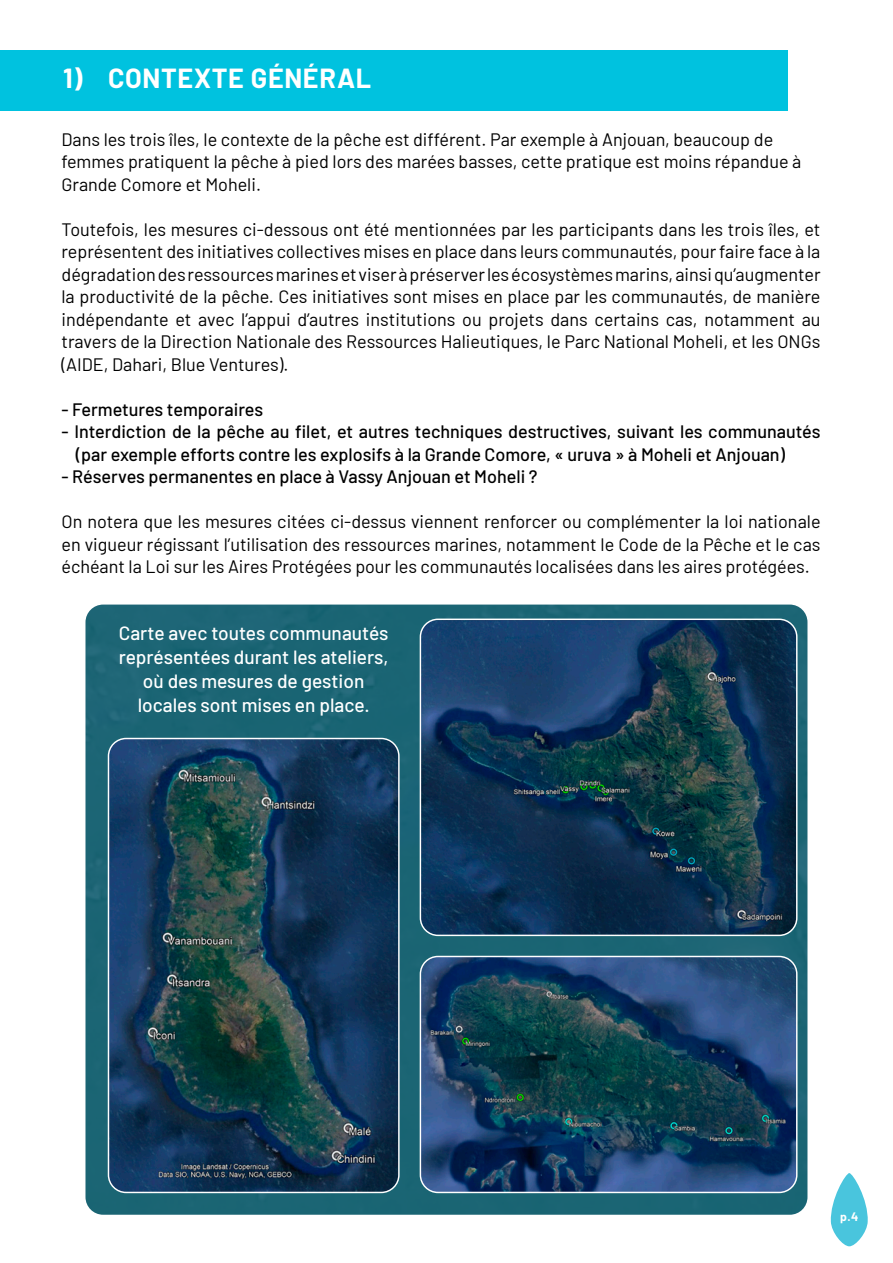
<style>
.page{position:relative;width:893px;height:1263px;background:#fff}
.page>*{position:absolute;margin:0;border:0;box-sizing:border-box;transform-origin:0 0}
.t1{font:700 27px "Barlow";letter-spacing:.025em;color:#fff}
.t2{font:500 19.2px/23.9px "Barlow";color:#fff;text-align:center}
.t3{font:18px/22.5px "Barlow";color:#000;text-align:justify}
.t4{font:500 18px/22.5px "Barlow";color:#000}
.t5{font:700 12px "Barlow";color:#fff}
</style>
<div class="page">
<svg style="left:830px;top:1173px;width:38px;height:73px"></svg>
<div style="left:86px;top:605px;width:721px;height:610px;background:#1b6574"></div>
<div style="left:0;top:50px;width:788px;height:61px;background:#00c2df"></div>
<img style="left:420px;top:619px;width:377px;height:316px">
<div style="left:420px;top:618px;width:377px;height:318px;border:1px solid #fff;border-radius:18px"></div>
<img style="left:420px;top:956px;width:377px;height:236px">
<div style="left:420px;top:956px;width:377px;height:237px;border:1px solid #fff;border-radius:18px"></div>
<img style="left:108px;top:738px;width:291px;height:454px">
<div style="left:108px;top:738px;width:292px;height:455px;border:1px solid #fff;border-radius:18px"></div>
<h1 class="t1" style="left:63px;top:58px;width:310px">1) CONTEXTE GÉNÉRAL</h1>
<p class="t3" style="left:62px;top:127px;width:741px;text-align:left">Dans les trois îles, le contexte de la pêche est différent. Par exemple à Anjouan, beaucoup de femmes pratiquent la pêche à pied lors des marées basses, cette pratique est moins répandue à<br>Grande Comore et Moheli.</p>
<p class="t3" style="left:62px;top:217px;width:761px">Toutefois, les mesures ci-dessous ont été mentionnées par les participants dans les trois îles, et représentent des initiatives collectives mises en place dans leurs communautés, pour faire face à la dégradation des ressources marines et viser à préserver les écosystèmes marins, ainsi qu’augmenter la productivité de la pêche. Ces initiatives sont mises en place par les communautés, de manière indépendante et avec l’appui d’autres institutions ou projets dans certains cas, notamment au travers de la Direction Nationale des Ressources Halieutiques, le Parc National Moheli, et les ONGs (AIDE, Dahari, Blue Ventures).</p>
<p class="t4" style="left:62px;top:397px;width:203px">- Fermetures temporaires</p>
<p class="t4" style="left:76px;top:419px;width:746px;text-indent:-14px">- Interdiction de la pêche au filet, et autres techniques destructives, suivant les communautés (par exemple efforts contre les explosifs à la Grande Comore, « uruva » à Moheli et Anjouan)</p>
<p class="t4" style="left:62px;top:464px;width:477px">- Réserves permanentes en place à Vassy Anjouan et Moheli ?</p>
<p class="t3" style="left:62px;top:509px;width:761px">On notera que les mesures citées ci-dessus viennent renforcer ou complémenter la loi nationale en vigueur régissant l’utilisation des ressources marines, notamment le Code de la Pêche et le cas échéant la Loi sur les Aires Protégées pour les communautés localisées dans les aires protégées.</p>
<p class="t2" style="left:119px;top:620px;width:271px">Carte avec toutes communautés représentées durant les ateliers, où des mesures de gestion locales sont mises en place.</p>
<p class="t5" style="left:840px;top:1208px;width:20px">p.4</p>
</div>
